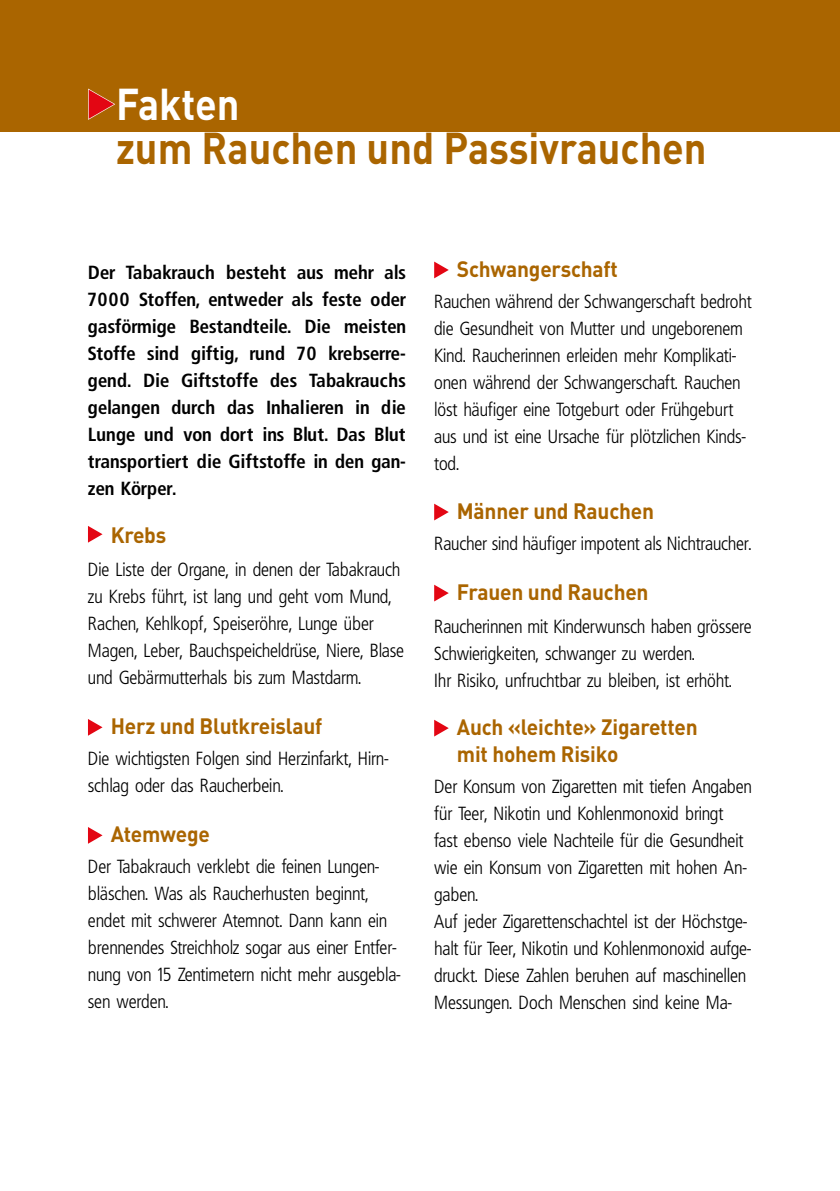
<style>
.page{position:relative;width:840px;height:1191px;background:#fff}
.page>*{position:absolute;margin:0;border:0;box-sizing:border-box;transform-origin:0 0}
.t1{font:700 44px "DIN Pro";color:#aa6500;scale:.9 1}
.t2{font:700 44px "DIN Pro";color:#fff;scale:.9 1}
.t3{font:700 22px/27px "DIN Pro";letter-spacing:-.01em;color:#aa6500;scale:.95 1}
.t4{font:300 condensed 19px/27px "Frutiger Pro Frutiger";letter-spacing:-.01em;color:#000}
.t5{font:700 condensed 19px/27px "Frutiger Pro Frutiger";letter-spacing:-.005em;color:#000;text-align:justify}
</style>
<div class="page">
<div style="left:0;top:0;width:839px;height:132px;background:#aa6500"></div>
<hr style="left:839px;top:0;width:1px;height:132px;background:#aa6500">
<svg style="left:88px;top:89px;width:27px;height:31px"></svg>
<svg style="left:88px;top:526px;width:14px;height:16px"></svg>
<svg style="left:88px;top:719px;width:14px;height:16px"></svg>
<svg style="left:88px;top:827px;width:14px;height:16px"></svg>
<svg style="left:434px;top:261px;width:14px;height:17px"></svg>
<svg style="left:434px;top:503px;width:14px;height:17px"></svg>
<svg style="left:434px;top:584px;width:14px;height:17px"></svg>
<svg style="left:434px;top:719px;width:14px;height:17px"></svg>
<h1 class="t2" style="left:116px;top:74px;width:139px">Fakten</h1>
<h1 class="t1" style="left:116px;top:118px;width:657px">zum Rauchen und Passivrauchen</h1>
<p class="t5" style="left:88px;top:259px;width:319px">Der Tabakrauch besteht aus mehr als 7000 Stoffen, entweder als feste oder gasförmige Bestandteile. Die meisten Stoffe sind giftig, rund 70 krebserre&shy;gend. Die Giftstoffe des Tabakrauchs gelangen durch das Inhalieren in die Lunge und von dort ins Blut. Das Blut transportiert die Giftstoffe in den gan&shy;zen Körper.</p>
<p class="t3" style="left:111px;top:521px;width:60px">Krebs</p>
<p class="t4" style="left:88px;top:556px;width:317px">Die Liste der Organe, in denen der Tabakrauch zu Krebs führt, ist lang und geht vom Mund, Rachen, Kehlkopf, Speiseröhre, Lunge über Magen, Leber, Bauchspeicheldrüse, Niere, Blase und Gebärmutterhals bis zum Mastdarm.</p>
<p class="t3" style="left:111px;top:712px;width:224px">Herz und Blutkreislauf</p>
<p class="t4" style="left:88px;top:745px;width:302px">Die wichtigsten Folgen sind Herzinfarkt, Hirn&shy;schlag oder das Raucherbein.</p>
<p class="t3" style="left:111px;top:820px;width:106px">Atemwege</p>
<p class="t4" style="left:88px;top:853px;width:314px">Der Tabakrauch verklebt die feinen Lungen&shy;bläschen. Was als Raucherhusten beginnt, endet mit schwerer Atemnot. Dann kann ein brennendes Streichholz sogar aus einer Entfer&shy;nung von 15 Zentimetern nicht mehr ausgebla&shy;sen werden.</p>
<p class="t3" style="left:456px;top:254px;width:171px">Schwangerschaft</p>
<p class="t4" style="left:434px;top:287px;width:319px">Rauchen während der Schwangerschaft bedroht die Gesundheit von Mutter und ungeborenem Kind. Raucherinnen erleiden mehr Komplikati&shy;onen während der Schwangerschaft. Rauchen löst häufiger eine Totgeburt oder Frühgeburt aus und ist eine Ursache für plötzlichen Kinds&shy;tod.</p>
<p class="t3" style="left:456px;top:496px;width:209px">Männer und Rauchen</p>
<p class="t4" style="left:434px;top:529px;width:319px">Raucher sind häufiger impotent als Nichtraucher.</p>
<p class="t3" style="left:456px;top:577px;width:203px">Frauen und Rauchen</p>
<p class="t4" style="left:434px;top:612px;width:319px">Raucherinnen mit Kinderwunsch haben grössere<br>Schwierigkeiten, schwanger zu werden.<br>Ihr Risiko, unfruchtbar zu bleiben, ist erhöht.</p>
<p class="t3" style="left:456px;top:712px;width:255px">Auch «leichte» Zigaretten mit hohem Risiko</p>
<p class="t4" style="left:434px;top:772px;width:319px">Der Konsum von Zigaretten mit tiefen Angaben für Teer, Nikotin und Kohlenmonoxid bringt<br>fast ebenso viele Nachteile für die Gesundheit wie ein Konsum von Zigaretten mit hohen An&shy;gaben.<br>Auf jeder Zigarettenschachtel ist der Höchstge&shy;halt für Teer, Nikotin und Kohlenmonoxid aufge&shy;druckt. Diese Zahlen beruhen auf maschinellen Messungen. Doch Menschen sind keine Ma-</p>
</div>
